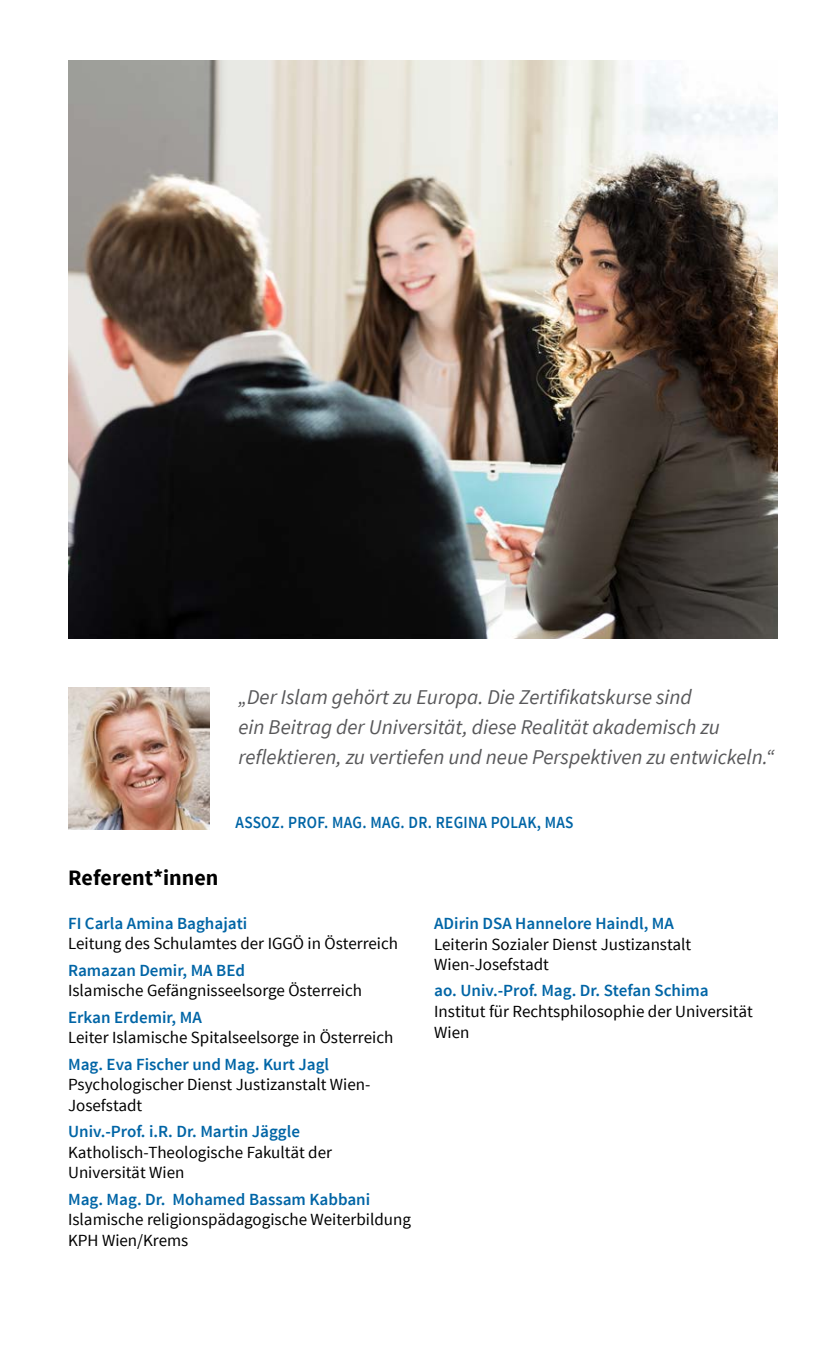
<style>
.page{position:relative;width:840px;height:1361px;background:#fff}
.page>*{position:absolute;margin:0;border:0;box-sizing:border-box;transform-origin:0 0}
.t1{font:700 22px "Source Sans Pro";color:#000}
.t2{font:italic 21px/30px "Source Sans Pro";color:#58585a}
.t3{font:17px/20.6px "Source Sans Pro";color:#000}
.t4{font:600 17px "Source Sans Pro";color:#0065a6}
.t5{font:600 17px "Source Sans Pro";letter-spacing:.02em;color:#0065a6;scale:.9 1}
</style>
<div class="page">
<img style="left:68px;top:687px;width:142px;height:142px">
<img style="left:68px;top:61px;width:709px;height:577px">
<p class="t2" style="left:238px;top:682px;width:537px">„ Der Islam gehört zu Europa. Die Zertifikatskurse sind<br>ein Beitrag der Universität, diese Realität akademisch zu reflektieren, zu vertiefen und neue Perspektiven zu entwickeln.“</p>
<p class="t5" style="left:235px;top:811px;width:377px">ASSOZ. PROF. MAG. MAG. DR. REGINA POLAK, MAS</p>
<p class="t1" style="left:68px;top:863px;width:152px">Referent*innen</p>
<p class="t4" style="left:68px;top:912px;width:181px">FI Carla Amina Baghajati</p>
<p class="t3" style="left:68px;top:934px;width:331px">Leitung des Schulamtes der IGGÖ in Österreich</p>
<p class="t4" style="left:68px;top:959px;width:178px">Ramazan Demir, MA BEd</p>
<p class="t3" style="left:68px;top:980px;width:295px">Islamische Gefängnisseelsorge Österreich</p>
<p class="t4" style="left:68px;top:1006px;width:135px">Erkan Erdemir, MA</p>
<p class="t3" style="left:68px;top:1027px;width:326px">Leiter Islamische Spitalseelsorge in Österreich</p>
<p class="t4" style="left:68px;top:1053px;width:262px">Mag. Eva Fischer und Mag. Kurt Jagl</p>
<p class="t3" style="left:68px;top:1074px;width:304px">Psychologischer Dienst Justizanstalt Wien-<br>Josefstadt</p>
<p class="t4" style="left:68px;top:1120px;width:233px">Univ.-Prof. i.R. Dr. Martin Jäggle</p>
<p class="t3" style="left:68px;top:1142px;width:265px">Katholisch-Theologische Fakultät der<br>Universität Wien</p>
<p class="t4" style="left:68px;top:1188px;width:303px">Mag. Mag. Dr. Mohamed Bassam Kabbani</p>
<p class="t3" style="left:68px;top:1209px;width:344px">Islamische religionspädagogische Weiterbildung<br>KPH Wien/Krems</p>
<p class="t4" style="left:434px;top:912px;width:241px">ADirin DSA Hannelore Haindl, MA</p>
<p class="t3" style="left:434px;top:934px;width:258px">Leiterin Sozialer Dienst Justizanstalt<br>Wien-Josefstadt</p>
<p class="t4" style="left:434px;top:980px;width:276px">ao. Univ.-Prof. Mag. Dr. Stefan Schima</p>
<p class="t3" style="left:434px;top:1001px;width:320px">Institut für Rechtsphilosophie der Universität<br>Wien</p>
</div>
